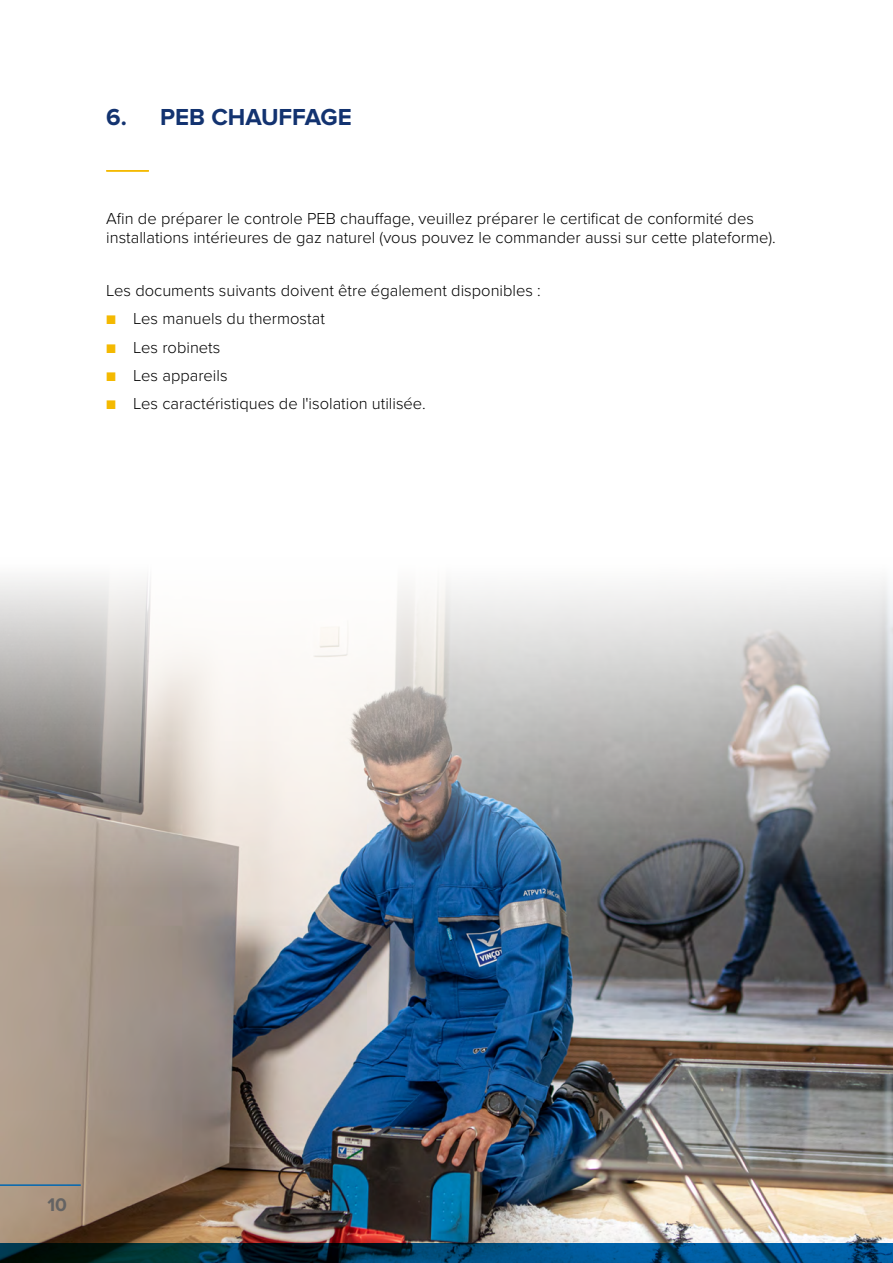
<style>
.page{position:relative;width:893px;height:1263px;background:#fff}
.page>*{position:absolute;margin:0;border:0;box-sizing:border-box;transform-origin:0 0}
.t1{font:700 24px "Proxima Nova";color:#133370}
.t2{font:700 19.05px "Proxima Nova";color:#646363}
.t3{font:300 16.5px/19.8px "Proxima Nova";color:#000}
.s1{font-weight:400;font-size:15px;color:#f4b900}
</style>
<div class="page">
<img style="left:0;top:577px;width:893px;height:666px">
<svg style="left:0;top:1243px;width:893px;height:20px;background:#003c60"></svg>
<hr style="left:0;top:1184px;width:81px;height:2px;background:#0067b2">
<hr style="left:106px;top:170px;width:43px;height:2px;background:#f4b900">
<h1 class="t1" style="left:106px;top:103px;width:247px">6. PEB CHAUFFAGE</h1>
<p class="t3" style="left:106px;top:207px;width:671px">Afin de préparer le controle PEB chauffage, veuillez préparer le certificat de conformité des installations intérieures de gaz naturel (vous pouvez le commander aussi sur cette plateforme).</p>
<p class="t3" style="left:106px;top:280px;width:436px">Les documents suivants doivent être également disponibles :</p>
<p class="t3" style="left:106px;top:308px;width:220px"><span class="s1">■</span> Les manuels du thermostat</p>
<p class="t3" style="left:106px;top:336px;width:116px"><span class="s1">■</span> Les robinets</p>
<p class="t3" style="left:106px;top:365px;width:123px"><span class="s1">■</span> Les appareils</p>
<p class="t3" style="left:106px;top:393px;width:321px"><span class="s1">■</span> Les caractéristiques de l'isolation utilisée.</p>
<p class="t2" style="left:48px;top:1193px;width:21px">10</p>
</div>
